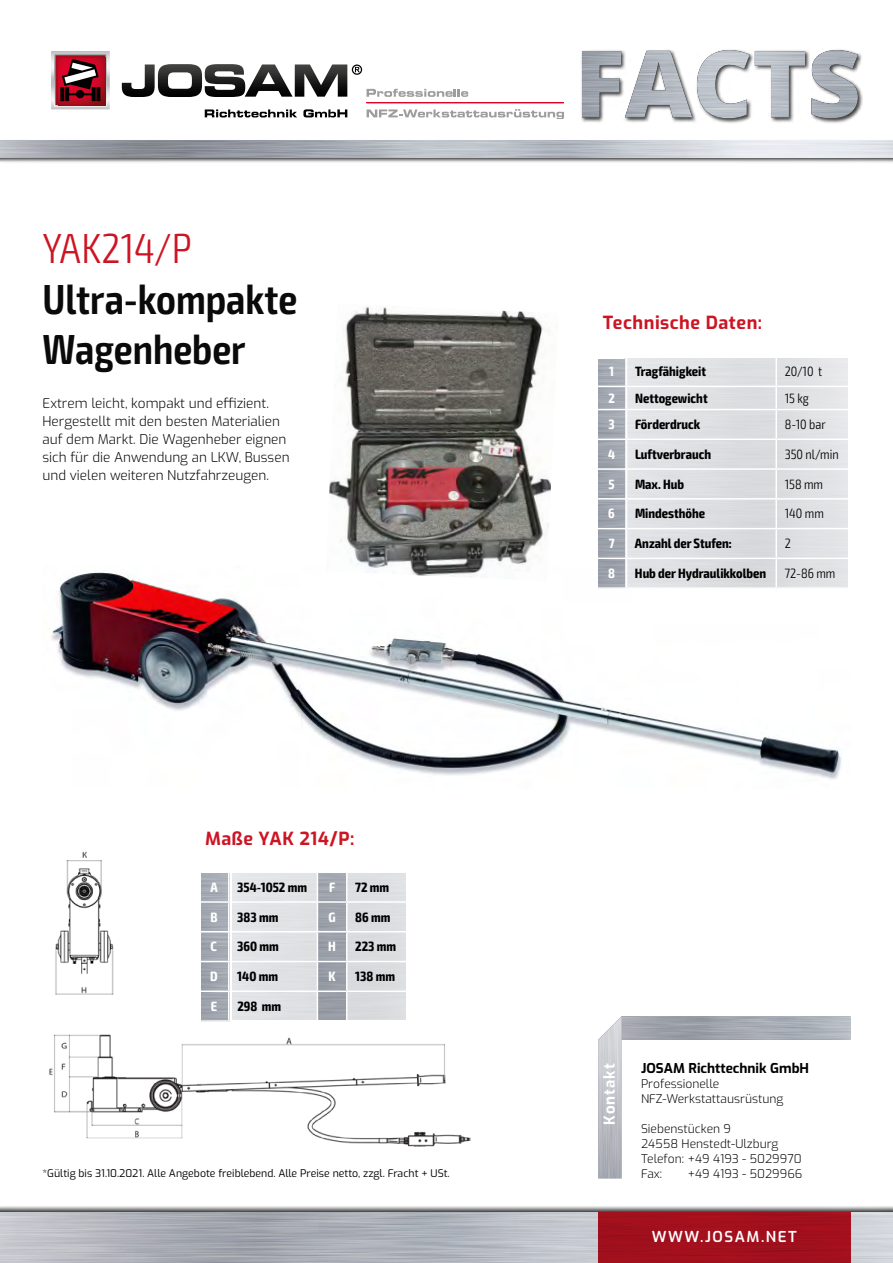
<style>
.page{position:relative;width:893px;height:1263px;background:#fff}
.page>*{position:absolute;margin:0;border:0;box-sizing:border-box;transform-origin:0 0}
.t1{font:600 condensed 42px/50.4px "Exo 2";color:#0a0a0a}
.t2{font:300 condensed 42px "Exo 2";color:#cd1423}
.t3{font:700 18px "Exo";letter-spacing:.03em;color:#cd1423}
.t4{font:600 15px "Exo";letter-spacing:.1em;color:#fff}
.t5{font:700 15px "Exo";letter-spacing:.07em;color:#fff}
.t6{font:300 13.5px/18px "Exo";color:#000}
.t7{font:700 condensed 13.5px "Exo 2";color:#000}
.t8{font:300 condensed 13.5px "Exo 2";color:#000}
.t9{font:700 13.5px "Exo";color:#000}
.t10{font:700 condensed 13.5px "Exo 2";color:#fff}
.t11{font:300 12px/15px "Exo";color:#000}
.t12{font:10.5px "Exo";color:#000}
</style>
<div class="page">
<img style="left:51px;top:572px;width:791px;height:208px">
<div style="left:580px;top:49px;width:283px;height:75px;background:#000;opacity:.75"></div>
<img style="left:582px;top:50px;width:276px;height:68px">
<div style="left:0;top:139px;width:893px;height:24px;background:#000;opacity:.75"></div>
<img style="left:0;top:140px;width:893px;height:17px">
<svg style="left:205px;top:109px;width:92px;height:8px"></svg>
<svg style="left:303px;top:109px;width:44px;height:8px"></svg>
<svg style="left:51px;top:51px;width:59px;height:58px;background:#9e4d58"></svg>
<svg style="left:122px;top:64px;width:346px;height:33px"></svg>
<svg style="left:367px;top:109px;width:197px;height:10px"></svg>
<hr style="left:367px;top:102px;width:197px;height:1px;background:#dd052b">
<svg style="left:621px;top:1016px;width:229px;height:162px"></svg>
<img style="left:598px;top:1017px;width:23px;height:161px">
<div style="left:0;top:1205px;width:893px;height:58px;background:#000;opacity:.75"></div>
<img style="left:0;top:1212px;width:893px;height:51px">
<div style="left:598px;top:1212px;width:252px;height:51px;background:#a2101d"></div>
<img style="left:49px;top:851px;width:421px;height:295px">
<img style="left:201px;top:874px;width:27px;height:146px">
<img style="left:233px;top:873px;width:172px;height:147px">
<hr style="left:199px;top:871px;width:30px;height:2px;background:#fff">
<hr style="left:229px;top:871px;width:88px;height:2px;background:#fff">
<hr style="left:228px;top:873px;width:2px;height:28px;background:#fff">
<hr style="left:317px;top:871px;width:30px;height:2px;background:#fff">
<hr style="left:347px;top:871px;width:69px;height:2px;background:#fff">
<hr style="left:414px;top:873px;width:2px;height:28px;background:#fff">
<hr style="left:199px;top:901px;width:30px;height:2px;background:#fff">
<hr style="left:229px;top:901px;width:88px;height:2px;background:#fff">
<hr style="left:228px;top:903px;width:2px;height:28px;background:#fff">
<hr style="left:317px;top:901px;width:30px;height:2px;background:#fff">
<hr style="left:347px;top:901px;width:69px;height:2px;background:#fff">
<hr style="left:414px;top:903px;width:2px;height:28px;background:#fff">
<hr style="left:199px;top:931px;width:30px;height:1px;background:#fff">
<hr style="left:229px;top:931px;width:88px;height:1px;background:#fff">
<hr style="left:228px;top:932px;width:2px;height:29px;background:#fff">
<hr style="left:317px;top:931px;width:30px;height:1px;background:#fff">
<hr style="left:347px;top:931px;width:69px;height:1px;background:#fff">
<hr style="left:414px;top:932px;width:2px;height:29px;background:#fff">
<hr style="left:199px;top:961px;width:30px;height:1px;background:#fff">
<hr style="left:229px;top:961px;width:88px;height:1px;background:#fff">
<hr style="left:228px;top:962px;width:2px;height:28px;background:#fff">
<hr style="left:317px;top:961px;width:30px;height:1px;background:#fff">
<hr style="left:347px;top:961px;width:69px;height:1px;background:#fff">
<hr style="left:414px;top:962px;width:2px;height:28px;background:#fff">
<hr style="left:199px;top:990px;width:30px;height:2px;background:#fff">
<hr style="left:229px;top:990px;width:88px;height:2px;background:#fff">
<hr style="left:228px;top:992px;width:2px;height:28px;background:#fff">
<hr style="left:317px;top:990px;width:30px;height:2px;background:#fff">
<svg style="left:317px;top:873px;width:1px;height:147px"></svg>
<hr style="left:347px;top:990px;width:69px;height:2px;background:#fff">
<svg style="left:346px;top:873px;width:1px;height:147px"></svg>
<hr style="left:414px;top:992px;width:2px;height:28px;background:#fff">
<hr style="left:199px;top:1020px;width:30px;height:2px;background:#fff">
<hr style="left:229px;top:1020px;width:88px;height:2px;background:#fff">
<hr style="left:317px;top:1020px;width:30px;height:2px;background:#fff">
<hr style="left:347px;top:1020px;width:69px;height:2px;background:#fff">
<hr style="left:597px;top:587px;width:29px;height:2px;background:#fff">
<svg style="left:597px;top:358px;width:30px;height:229px;background:#adb1b9"></svg>
<hr style="left:775px;top:559px;width:2px;height:28px;background:#fff">
<hr style="left:626px;top:587px;width:150px;height:2px;background:#fff">
<hr style="left:776px;top:587px;width:74px;height:2px;background:#fff">
<img style="left:326px;top:307px;width:232px;height:274px">
<h1 class="t2" style="left:43px;top:224px;width:150px">YAK214/P</h1>
<h1 class="t1" style="left:43px;top:275px;width:256px">Ultra-kompakte<br>Wagenheber</h1>
<p class="t6" style="left:43px;top:393px;width:249px">Extrem leicht, kompakt und effizient.<br>Hergestellt mit den besten Materialien auf dem Markt. Die Wagenheber eignen sich für die Anwendung an LKW, Bussen und vielen weiteren Nutzfahrzeugen.</p>
<h2 class="t3" style="left:205px;top:825px;width:151px">Maße YAK 214/P:</h2>
<p class="t10" style="left:210px;top:879px;width:9px">A</p>
<p class="t7" style="left:237px;top:879px;width:71px">354-1052 mm</p>
<p class="t10" style="left:329px;top:879px;width:8px">F</p>
<p class="t7" style="left:355px;top:879px;width:35px">72 mm</p>
<p class="t10" style="left:210px;top:909px;width:9px">B</p>
<p class="t7" style="left:237px;top:909px;width:43px">383 mm</p>
<p class="t10" style="left:328px;top:909px;width:9px">G</p>
<p class="t7" style="left:355px;top:909px;width:37px">86 mm</p>
<p class="t10" style="left:211px;top:938px;width:8px">C</p>
<p class="t7" style="left:237px;top:938px;width:43px">360 mm</p>
<p class="t10" style="left:328px;top:938px;width:9px">H</p>
<p class="t7" style="left:355px;top:938px;width:42px">223 mm</p>
<p class="t10" style="left:210px;top:968px;width:9px">D</p>
<p class="t7" style="left:237px;top:968px;width:42px">140 mm</p>
<p class="t10" style="left:329px;top:968px;width:9px">K</p>
<p class="t7" style="left:355px;top:968px;width:41px">138 mm</p>
<p class="t10" style="left:211px;top:998px;width:8px">E</p>
<p class="t7" style="left:237px;top:998px;width:45px">298 mm</p>
<p class="t12" style="left:43px;top:1165px;width:409px">*Gültig bis 31.10.2021. Alle Angebote freiblebend. Alle Preise netto, zzgl. Fracht + USt.</p>
<h2 class="t3" style="left:603px;top:309px;width:161px">Technische Daten:</h2>
<p class="t10" style="left:609px;top:363px;width:6px">1</p>
<p class="t7" style="left:635px;top:363px;width:73px">Tragfähigkeit</p>
<p class="t8" style="left:785px;top:364px;width:39px">20/10 t</p>
<p class="t10" style="left:608px;top:390px;width:8px">2</p>
<p class="t7" style="left:635px;top:390px;width:74px">Nettogewicht</p>
<p class="t8" style="left:785px;top:390px;width:26px">15 kg</p>
<p class="t10" style="left:608px;top:416px;width:8px">3</p>
<p class="t7" style="left:635px;top:416px;width:67px">Förderdruck</p>
<p class="t8" style="left:785px;top:417px;width:42px">8-10 bar</p>
<p class="t10" style="left:608px;top:446px;width:9px">4</p>
<p class="t7" style="left:635px;top:446px;width:78px">Luftverbrauch</p>
<p class="t8" style="left:785px;top:446px;width:55px">350 nl/min</p>
<p class="t10" style="left:608px;top:476px;width:8px">5</p>
<p class="t7" style="left:635px;top:476px;width:51px">Max. Hub</p>
<p class="t8" style="left:785px;top:476px;width:40px">158 mm</p>
<p class="t10" style="left:608px;top:506px;width:8px">6</p>
<p class="t7" style="left:635px;top:506px;width:72px">Mindesthöhe</p>
<p class="t8" style="left:785px;top:506px;width:41px">140 mm</p>
<p class="t10" style="left:609px;top:535px;width:7px">7</p>
<p class="t7" style="left:635px;top:535px;width:98px">Anzahl der Stufen:</p>
<p class="t8" style="left:785px;top:536px;width:8px">2</p>
<p class="t10" style="left:608px;top:565px;width:8px">8</p>
<p class="t7" style="left:635px;top:565px;width:133px">Hub der Hydraulikkolben</p>
<p class="t8" style="left:785px;top:565px;width:52px">72-86 mm</p>
<p class="t5" style="left:598px;top:1125px;width:63px;rotate:-90deg">Kontakt</p>
<p class="t9" style="left:641px;top:1058px;width:170px">JOSAM Richttechnik GmbH</p>
<p class="t11" style="left:641px;top:1076px;width:144px">Professionelle<br>NFZ-Werkstattausrüstung</p>
<p class="t11" style="left:641px;top:1120px;width:162px">Siebenstücken 9<br>24558 Henstedt-Ulzburg<br>Telefon: +49 4193 - 5029970<br>Fax:</p>
<p class="t11" style="left:688px;top:1165px;width:116px">+49 4193 - 5029966</p>
<p class="t4" style="left:652px;top:1226px;width:147px">WWW.JOSAM.NET</p>
</div>
